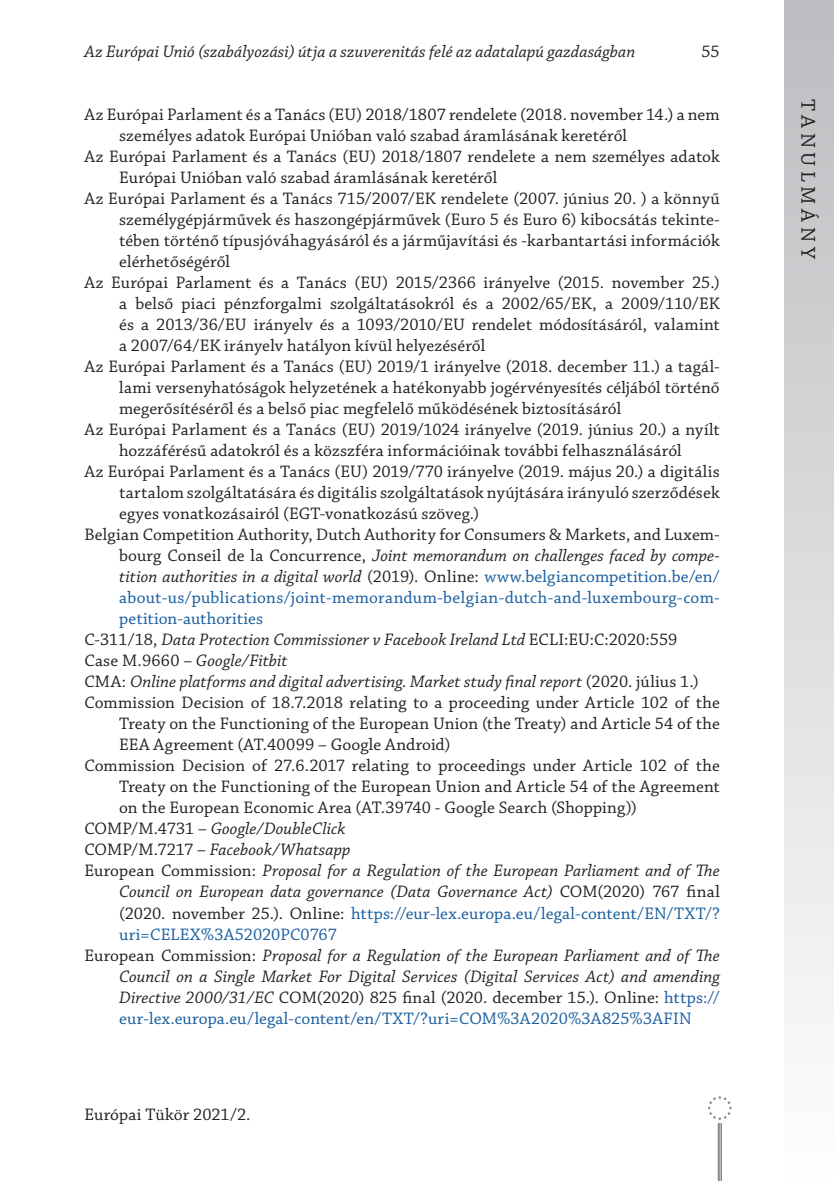
<style>
.page{position:relative;width:834px;height:1181px;background:#fff}
.page>*{position:absolute;margin:0;border:0;box-sizing:border-box;transform-origin:0 0}
.t1{font:21px "Chaparral Pro";letter-spacing:.21em;color:#231f20}
._6__Bibliography_ite{font:17.5px/21px "Chaparral Pro";color:#231f20;text-align:justify}
._6__Bibliography_ite-2{font:italic 17.5px/21px "Chaparral Pro";letter-spacing:.005em;color:#231f20;text-align:justify}
._6__Bibliography_ite-3{font:17.5px/21px "Chaparral Pro";letter-spacing:.015em;color:#175d9e;text-align:justify}
.s1{color:#231f20}
.s2{font-style:italic;color:#231f20}
.s3{font-style:normal}
.s4{font-style:normal;color:#175d9e}
</style>
<div class="page">
<div style="left:784px;top:0;width:49px;height:1181px;background:linear-gradient(to bottom,#bbbcbf,#fefefe)"></div>
<hr style="left:717px;top:1107px;width:1px;height:74px;background:#6c6d70">
<hr style="left:719px;top:1107px;width:1px;height:74px;background:#6c6d70">
<hr style="left:720px;top:1107px;width:1px;height:74px;background:#6c6d70">
<div style="left:704px;top:1093px;width:30px;height:29px;background:#fff"></div>
<svg style="left:707px;top:1095px;width:25px;height:25px"></svg>
<p class="_6__Bibliography_ite-2" style="left:84px;top:42px;width:552px">Az Európai Unió (szabályozási) útja a szuverenitás felé az adatalapú gazdaságban</p>
<p class="_6__Bibliography_ite" style="left:701px;top:42px;width:20px">55</p>
<p class="_6__Bibliography_ite" style="left:119px;top:105px;width:602px;text-indent:-35px">Az Európai Parlament és a Tanács (EU) 2018/1807 rendelete (2018. november 14.) a nem személyes adatok Európai Unióban való szabad áramlásának keretéről</p>
<p class="_6__Bibliography_ite" style="left:119px;top:147px;width:602px;text-indent:-35px">Az Európai Parlament és a Tanács (EU) 2018/1807 rendelete a nem személyes adatok<br>Európai Unióban való szabad áramlásának keretéről</p>
<p class="_6__Bibliography_ite" style="left:119px;top:189px;width:602px;text-indent:-35px">Az Európai Parlament és a Tanács 715/2007/EK rendelete (2007. június 20. ) a könnyű személygépjárművek és haszongépjárművek (Euro 5 és Euro 6) kibocsátás tekinte&shy;tében történő típusjóváhagyásáról és a járműjavítási és -karbantartási információk elérhetőségéről</p>
<p class="_6__Bibliography_ite" style="left:119px;top:273px;width:602px;text-indent:-35px">Az Európai Parlament és a Tanács (EU) 2015/2366 irányelve (2015. november 25.) a belső piaci pénzforgalmi szolgáltatásokról és a 2002/65/EK, a 2009/110/EK és a 2013/36/EU irányelv és a 1093/2010/EU rendelet módosításáról, valamint a 2007/64/EK irányelv hatályon kívül helyezéséről</p>
<p class="_6__Bibliography_ite" style="left:119px;top:357px;width:602px;text-indent:-35px">Az Európai Parlament és a Tanács (EU) 2019/1 irányelve (2018. december 11.) a tagál&shy;lami versenyhatóságok helyzetének a hatékonyabb jogérvényesítés céljából történő megerősítéséről és a belső piac megfelelő működésének biztosításáról</p>
<p class="_6__Bibliography_ite" style="left:84px;top:420px;width:636px;text-align:center">Az Európai Parlament és a Tanács (EU) 2019/1024 irányelve (2019. június 20.) a nyílt hozzáférésű adatokról és a közszféra információinak további felhasználásáról</p>
<p class="_6__Bibliography_ite" style="left:119px;top:462px;width:602px;text-indent:-35px">Az Európai Parlament és a Tanács (EU) 2019/770 irányelve (2019. május 20.) a digitális tartalom szolgáltatására és digitális szolgáltatások nyújtására irányuló szerződések egyes vonatkozásairól (EGT-vonatkozású szöveg.)</p>
<p class="_6__Bibliography_ite-3" style="left:119px;top:525px;width:602px;text-indent:-35px"><span class="s1">Belgian Competition Authority, Dutch Authority for Consumers &amp; Markets, and Luxem&shy;bourg Conseil de la Concurrence,</span> <span class="s2">Joint memorandum on challenges faced by compe&shy;tition authorities in a digital world</span> <span class="s1">(2019). Online:</span> www.belgiancompetition.be/en/ about-us/publications/joint-memorandum-belgian-dutch-and-luxembourg-com&shy;petition-authorities</p>
<p class="_6__Bibliography_ite-2" style="left:84px;top:630px;width:594px"><span class="s3">C‑311/18,</span> Data Protection Commissioner v Facebook Ireland Ltd <span class="s3">ECLI:EU:C:2020:559</span></p>
<p class="_6__Bibliography_ite-2" style="left:84px;top:651px;width:205px"><span class="s3">Case M.9660 –</span> Google/Fitbit</p>
<p class="_6__Bibliography_ite-2" style="left:84px;top:672px;width:616px"><span class="s3">CMA:</span> Online platforms and digital advertising. Market study final report <span class="s3">(2020. július 1.)</span></p>
<p class="_6__Bibliography_ite" style="left:119px;top:693px;width:602px;text-indent:-35px">Commission Decision of 18.7.2018 relating to a proceeding under Article 102 of the Treaty on the Functioning of the European Union (the Treaty) and Article 54 of the EEA Agreement (AT.40099 – Google Android)</p>
<p class="_6__Bibliography_ite" style="left:119px;top:756px;width:602px;text-indent:-35px">Commission Decision of 27.6.2017 relating to proceedings under Article 102 of the Treaty on the Functioning of the European Union and Article 54 of the Agreement on the European Economic Area (AT.39740 - Google Search (Shopping))</p>
<p class="_6__Bibliography_ite-2" style="left:84px;top:819px;width:262px"><span class="s3">COMP/M.4731 –</span> Google/DoubleClick</p>
<p class="_6__Bibliography_ite-2" style="left:84px;top:840px;width:267px"><span class="s3">COMP/M.7217 –</span> Facebook/Whatsapp</p>
<p class="_6__Bibliography_ite-2" style="left:119px;top:861px;width:602px;text-indent:-35px"><span class="s3">European Commission:</span> Proposal for a Regulation of the European Parliament and of The Council on European data governance (Data Governance Act) <span class="s3">COM(2020) 767 final (2020. november 25.). Online:</span> <span class="s4">https://eur-lex.europa.eu/legal-content/EN/TXT/? uri=CELEX%3A52020PC0767</span></p>
<p class="_6__Bibliography_ite-2" style="left:119px;top:945px;width:602px;text-indent:-35px"><span class="s3">European Commission:</span> Proposal for a Regulation of the European Parliament and of The Council on a Single Market For Digital Services (Digital Services Act) and amending Directive 2000/31/EC <span class="s3">COM(2020) 825 final (2020. december 15.). Online:</span> <span class="s4">https:// eur-lex.europa.eu/legal-content/en/TXT/?uri=COM%3A2020%3A825%3AFIN</span></p>
<p class="_6__Bibliography_ite" style="left:84px;top:1105px;width:168px">Európai Tükör 2021/2.</p>
<p class="t1" style="left:819px;top:99px;width:161px;rotate:90deg">TANULMÁNY</p>
</div>
